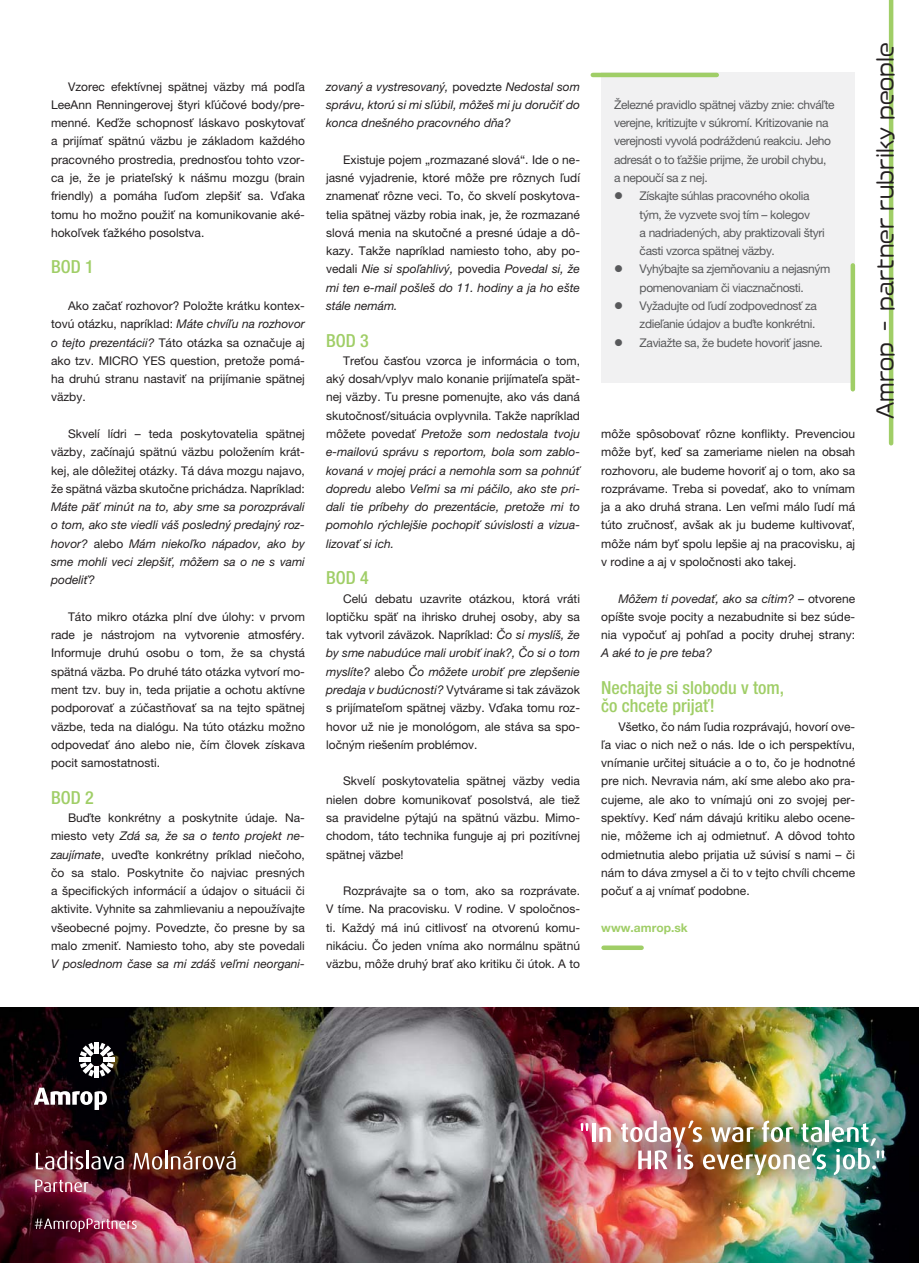
<style>
.page{position:relative;width:919px;height:1263px;background:#fff}
.page>*{position:absolute;margin:0;border:0;box-sizing:border-box;transform-origin:0 0}
.t1{font:21px "VDL Mega Maru Regular 90 pv RKSJ H";color:#231f20}
.t2{font:500 condensed 18px/18.3px "Helvetica Neue LT Pro";color:#a0ce67}
.t3{font:12px/18.3px "Helvetica Neue LT Pro";color:#231f20;text-align:justify}
.t4{font:italic 12px/18.3px "Helvetica Neue LT Pro";color:#231f20;text-align:justify}
.t5{font:12px "Helvetica Neue LT Pro";letter-spacing:-.03em;color:#58595b}
.t6{font:700 12px "Helvetica Neue LT Pro";color:#a0ce67}
.s1{font-style:italic}
.s2{font-style:normal}
</style>
<div class="page">
<div style="left:888px;top:0;width:5px;height:443px;background:#a0ce67"></div>
<div style="left:603px;top:945px;width:38px;height:5px;background:#a0ce67"></div>
<img style="left:0;top:1008px;width:918px;height:255px">
<svg style="left:580px;top:1123px;width:8px;height:8px"></svg>
<hr style="left:592px;top:1123px;width:3px;height:19px;background:#fff">
<svg style="left:599px;top:1127px;width:11px;height:15px"></svg>
<hr style="left:825px;top:1121px;width:3px;height:21px;background:#fff">
<img style="left:621px;top:1120px;width:204px;height:55px">
<svg style="left:831px;top:1123px;width:53px;height:52px"></svg>
<svg style="left:34px;top:1088px;width:73px;height:22px"></svg>
<hr style="left:95px;top:1042px;width:4px;height:11px;background:#fff">
<hr style="left:95px;top:1066px;width:4px;height:11px;background:#fff">
<div style="left:79px;top:1057px;width:11px;height:5px;background:#fff"></div>
<div style="left:103px;top:1057px;width:12px;height:5px;background:#fff"></div>
<svg style="left:80px;top:1043px;width:34px;height:33px"></svg>
<svg style="left:35px;top:1218px;width:102px;height:14px"></svg>
<svg style="left:35px;top:1179px;width:53px;height:13px"></svg>
<svg style="left:36px;top:1150px;width:88px;height:19px"></svg>
<svg style="left:133px;top:1150px;width:102px;height:19px"></svg>
<div style="left:601px;top:72px;width:254px;height:311px;background:#f1f1f2"></div>
<hr style="left:592px;top:73px;width:124px;height:4px;background:#a0ce67">
<div style="left:850px;top:265px;width:5px;height:124px;background:#a0ce67"></div>
<p class="t3" style="left:51px;top:79px;width:255px;text-indent:17px">Vzorec efektívnej spätnej väzby má podľa LeeAnn Renningerovej štyri kľúčové body/pre&shy;menné. Keďže schopnosť láskavo poskytovať a prijímať spätnú väzbu je základom každého pracovného prostredia, prednosťou tohto vzor&shy;ca je, že je priateľský k nášmu mozgu (brain friendly) a pomáha ľuďom zlepšiť sa. Vďaka tomu ho možno použiť na komunikovanie aké&shy;hokoľvek ťažkého posolstva.</p>
<h2 class="t2" style="left:51px;top:260px;width:44px">BOD 1</h2>
<p class="t3" style="left:51px;top:298px;width:255px;text-indent:17px">Ako začať rozhovor? Položte krátku kontex&shy;tovú otázku, napríklad: <span class="s1">Máte chvíľu na rozhovor o tejto prezentácii?</span> Táto otázka sa označuje aj ako tzv. MICRO YES question, pretože pomá&shy;ha druhú stranu nastaviť na prijímanie spätnej väzby.</p>
<p class="t3" style="left:51px;top:426px;width:255px;text-indent:17px">Skvelí lídri – teda poskytovatelia spätnej väzby, začínajú spätnú väzbu položením krát&shy;kej, ale dôležitej otázky. Tá dáva mozgu najavo, že spätná väzba skutočne prichádza. Napríklad:</p>
<p class="t4" style="left:51px;top:499px;width:255px">Máte päť minút na to, aby sme sa porozprávali o tom, ako ste viedli váš posledný predajný roz&shy;hovor? <span class="s2">alebo</span> Mám niekoľko nápadov, ako by sme mohli veci zlepšiť, môžem sa o ne s vami podeliť?</p>
<p class="t3" style="left:51px;top:609px;width:255px;text-indent:17px">Táto mikro otázka plní dve úlohy: v prvom rade je nástrojom na vytvorenie atmosféry.<br>Informuje druhú osobu o tom, že sa chystá spätná väzba. Po druhé táto otázka vytvorí mo&shy;ment tzv. buy in, teda prijatie a ochotu aktívne podporovať a zúčastňovať sa na tejto spätnej väzbe, teda na dialógu. Na túto otázku možno odpovedať áno alebo nie, čím človek získava pocit samostatnosti.</p>
<h2 class="t2" style="left:51px;top:790px;width:44px">BOD 2</h2>
<p class="t3" style="left:51px;top:810px;width:255px;text-indent:17px">Buďte konkrétny a poskytnite údaje. Na&shy;miesto vety <span class="s1">Zdá sa, že sa o tento projekt ne&shy;zaujímate</span>, uveďte konkrétny príklad niečoho, čo sa stalo. Poskytnite čo najviac presných a špecifických informácií a údajov o situácii či aktivite. Vyhnite sa zahmlievaniu a nepoužívajte všeobecné pojmy. Povedzte, čo presne by sa malo zmeniť. Namiesto toho, aby ste povedali</p>
<p class="t4" style="left:51px;top:956px;width:255px">V poslednom čase sa mi zdáš veľmi neorgani-</p>
<p class="t4" style="left:326px;top:79px;width:255px">zovaný a vystresovaný, <span class="s2">povedzte</span> Nedostal som správu, ktorú si mi sľúbil, môžeš mi ju doručiť do konca dnešného pracovného dňa?</p>
<p class="t3" style="left:326px;top:152px;width:255px;text-indent:17px">Existuje pojem „rozmazané slová“. Ide o ne&shy;jasné vyjadrenie, ktoré môže pre rôznych ľudí znamenať rôzne veci. To, čo skvelí poskytova&shy;telia spätnej väzby robia inak, je, že rozmazané slová menia na skutočné a presné údaje a dô&shy;kazy. Takže napríklad namiesto toho, aby po&shy;vedali <span class="s1">Nie si spoľahlivý,</span> povedia <span class="s1">Povedal si, že mi ten e-mail pošleš do 11. hodiny a ja ho ešte stále nemám.</span></p>
<h2 class="t2" style="left:326px;top:333px;width:44px">BOD 3</h2>
<p class="t4" style="left:326px;top:353px;width:255px;text-indent:17px"><span class="s2">Treťou časťou vzorca je informácia o tom, aký dosah/vplyv malo konanie prijímateľa spät&shy;nej väzby. Tu presne pomenujte, ako vás daná skutočnosť/situácia ovplyvnila. Takže napríklad môžete povedať</span> Pretože som nedostala tvoju e-mailovú správu s reportom, bola som zablo&shy;kovaná v mojej práci a nemohla som sa pohnúť dopredu <span class="s2">alebo</span> Veľmi sa mi páčilo, ako ste pri&shy;dali tie príbehy do prezentácie, pretože mi to pomohlo rýchlejšie pochopiť súvislosti a vizua&shy;lizovať si ich.</p>
<h2 class="t2" style="left:326px;top:571px;width:44px">BOD 4</h2>
<p class="t3" style="left:326px;top:591px;width:255px;text-indent:17px">Celú debatu uzavrite otázkou, ktorá vráti loptičku späť na ihrisko druhej osoby, aby sa tak vytvoril záväzok. Napríklad: <span class="s1">Čo si myslíš, že by sme nabudúce mali urobiť inak?, Čo si o tom myslíte?</span> alebo <span class="s1">Čo môžete urobiť pre zlepšenie predaja v budúcnosti?</span> Vytvárame si tak záväzok s prijímateľom spätnej väzby. Vďaka tomu roz&shy;hovor už nie je monológom, ale stáva sa spo&shy;ločným riešením problémov.</p>
<p class="t3" style="left:326px;top:773px;width:255px;text-indent:17px">Skvelí poskytovatelia spätnej väzby vedia nielen dobre komunikovať posolstvá, ale tiež sa pravidelne pýtajú na spätnú väzbu. Mimo&shy;chodom, táto technika funguje aj pri pozitívnej spätnej väzbe!</p>
<p class="t3" style="left:326px;top:883px;width:255px;text-indent:17px">Rozprávajte sa o tom, ako sa rozprávate.<br>V tíme. Na pracovisku. V rodine. V spoločnos&shy;ti. Každý má inú citlivosť na otvorenú komu&shy;nikáciu. Čo jeden vníma ako normálnu spätnú väzbu, môže druhý brať ako kritiku či útok. A to</p>
<p class="t5" style="left:614px;top:100px;width:222px">Železné pravidlo spätnej väzby znie: chváľte</p>
<p class="t5" style="left:614px;top:119px;width:216px">verejne, kritizujte v súkromí. Kritizovanie na</p>
<p class="t5" style="left:614px;top:137px;width:218px">verejnosti vyvolá podráždenú reakciu. Jeho</p>
<p class="t5" style="left:614px;top:155px;width:214px">adresát o to ťažšie prijme, že urobil chybu,</p>
<p class="t5" style="left:614px;top:173px;width:95px">a nepoučí sa z nej.</p>
<p class="t5" style="left:639px;top:192px;width:171px">Získajte súhlas pracovného okolia</p>
<p class="t5" style="left:639px;top:210px;width:172px">tým, že vyzvete svoj tím – kolegov</p>
<p class="t5" style="left:639px;top:228px;width:187px">a nadriadených, aby praktizovali štyri</p>
<p class="t5" style="left:639px;top:247px;width:137px">časti vzorca spätnej väzby.</p>
<p class="t5" style="left:639px;top:265px;width:192px">Vyhýbajte sa zjemňovaniu a nejasným</p>
<p class="t5" style="left:639px;top:283px;width:166px">pomenovaniam či viacznačnosti.</p>
<p class="t5" style="left:639px;top:301px;width:179px">Vyžadujte od ľudí zodpovednosť za</p>
<p class="t5" style="left:639px;top:320px;width:177px">zdieľanie údajov a buďte konkrétni.</p>
<p class="t5" style="left:639px;top:338px;width:185px">Zaviažte sa, že budete hovoriť jasne.</p>
<p class="t3" style="left:601px;top:426px;width:255px">môže spôsobovať rôzne konflikty. Prevenciou môže byť, keď sa zameriame nielen na obsah rozhovoru, ale budeme hovoriť aj o tom, ako sa rozprávame. Treba si povedať, ako to vnímam ja a ako druhá strana. Len veľmi málo ľudí má túto zručnosť, avšak ak ju budeme kultivovať, môže nám byť spolu lepšie aj na pracovisku, aj v rodine a aj v spoločnosti ako takej.</p>
<p class="t3" style="left:601px;top:591px;width:255px;text-indent:17px"><span class="s1">Môžem ti povedať, ako sa cítim?</span> – otvorene opíšte svoje pocity a nezabudnite si bez súde&shy;nia vypočuť aj pohľad a pocity druhej strany:</p>
<p class="t4" style="left:601px;top:645px;width:112px">A aké to je pre teba?</p>
<h2 class="t2" style="left:601px;top:681px;width:184px">Nechajte si slobodu v tom, čo chcete prijať!</h2>
<p class="t3" style="left:601px;top:719px;width:255px;text-indent:17px">Všetko, čo nám ľudia rozprávajú, hovorí ove&shy;ľa viac o nich než o nás. Ide o ich perspektívu, vnímanie určitej situácie a o to, čo je hodnotné pre nich. Nevravia nám, akí sme alebo ako pra&shy;cujeme, ale ako to vnímajú oni zo svojej per&shy;spektívy. Keď nám dávajú kritiku alebo ocene&shy;nie, môžeme ich aj odmietnuť. A dôvod tohto odmietnutia alebo prijatia už súvisí s nami – či nám to dáva zmysel a či to v tejto chvíli chceme počuť a aj vnímať podobne.</p>
<p class="t6" style="left:601px;top:923px;width:88px">www.amrop.sk</p>
<h1 class="t1" style="left:877px;top:419px;width:378px;rotate:-90deg">Amrop｠‒ partner rubriky people</h1>
</div>
